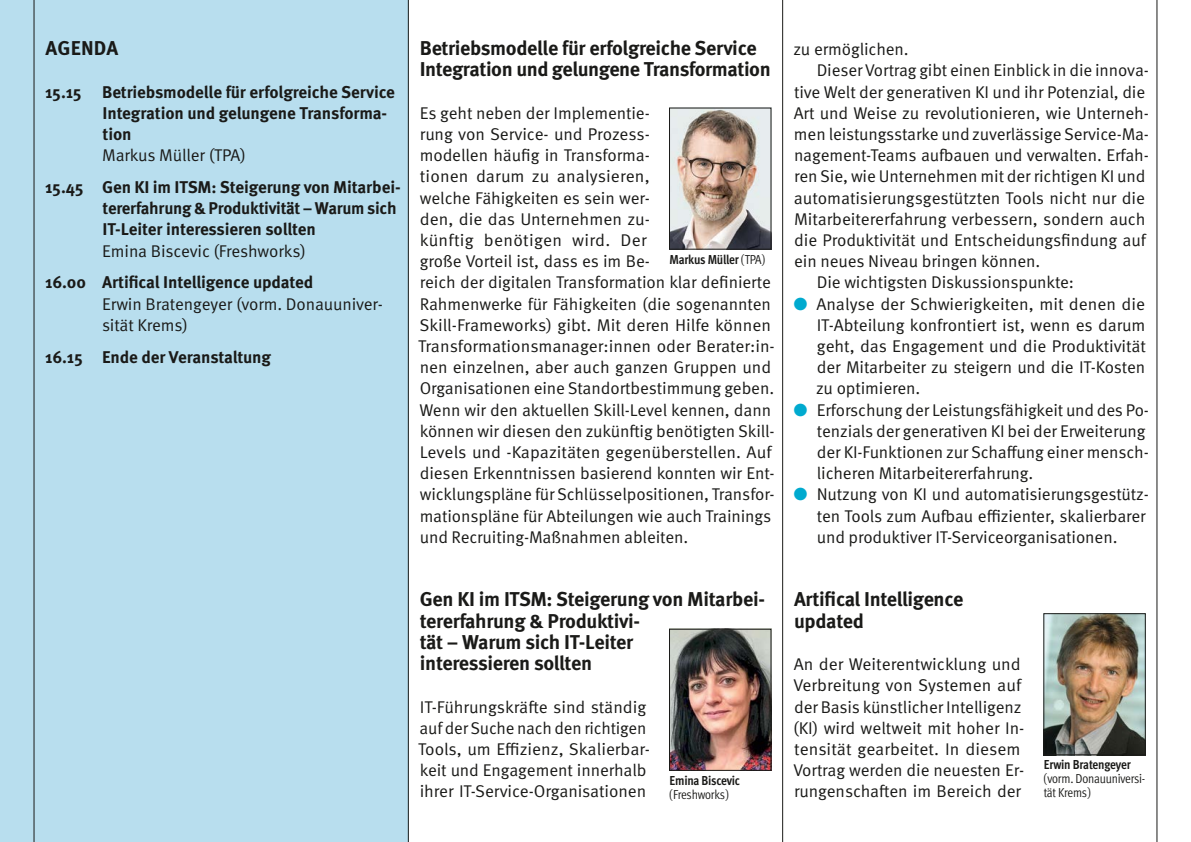
<style>
.page{position:relative;width:1191px;height:842px;background:#fff}
.page>*{position:absolute;margin:0;border:0;box-sizing:border-box;transform-origin:0 0}
.t1{font:700 20px/21.2px "Meta Pro";letter-spacing:-.02em;color:#1a1a18}
.t2{font:17px/21.2px "Meta Pro Norm";letter-spacing:-.005em;color:#1a1a18}
.t3{font:700 17px/21.2px "Meta Pro";letter-spacing:-.005em;color:#1a1a18}
.t4{font:700 condensed 13px "Meta Pro";letter-spacing:-.02em;color:#1a1a18}
.t5{font:13px/14px "Meta Pro Cond Norm";letter-spacing:-.02em;color:#1a1a18}
.s1{font-family:"Meta Pro Cond Norm";font-weight:400;font-stretch:normal}
.s2{color:#00aacf}
</style>
<div class="page">
<div style="left:0;top:0;width:408px;height:842px;background:#b8deee"></div>
<hr style="left:34px;top:0;width:1px;height:842px;background:#1a1a18">
<hr style="left:408px;top:0;width:1px;height:842px;background:#1a1a18">
<hr style="left:782px;top:0;width:1px;height:842px;background:#1a1a18">
<hr style="left:1156px;top:0;width:1px;height:842px;background:#1a1a18">
<img style="left:671px;top:110px;width:98px;height:137px">
<div style="left:669px;top:108px;width:102px;height:141px;border:1px solid #1a1a18"></div>
<img style="left:1045px;top:615px;width:98px;height:138px">
<div style="left:1043px;top:613px;width:102px;height:142px;border:1px solid #1a1a18"></div>
<img style="left:671px;top:631px;width:98px;height:138px">
<div style="left:669px;top:629px;width:102px;height:142px;border:1px solid #1a1a18"></div>
<p class="t1" style="left:45px;top:36px;width:74px">AGENDA</p>
<p class="t3" style="left:102px;top:80px;width:294px;text-indent:-57px">15.15 Betriebsmodelle für erfolgreiche Service<br>Integration und gelungene Transforma&shy;tion</p>
<p class="t2" style="left:102px;top:144px;width:145px">Markus Müller (TPA)</p>
<p class="t3" style="left:102px;top:175px;width:300px;text-indent:-57px">15.45 Gen KI im ITSM: Steigerung von Mitarbei&shy;tererfahrung &amp; Produktivität – Warum sich<br>IT-Leiter interessieren sollten</p>
<p class="t2" style="left:102px;top:239px;width:205px">Emina Biscevic (Freshworks)</p>
<p class="t3" style="left:45px;top:271px;width:270px">16.00 Artifical Intelligence updated</p>
<p class="t2" style="left:102px;top:292px;width:282px">Erwin Bratengeyer (vorm. Donauuniver&shy;sität Krems)</p>
<p class="t3" style="left:45px;top:345px;width:227px">16.15 Ende der Veranstaltung</p>
<p class="t1" style="left:420px;top:36px;width:352px">Betriebsmodelle für erfolgreiche Service<br>Integration und gelungene Transformation</p>
<p class="t2" style="left:418px;top:101px;width:358px">Es geht neben der Implementie-<br>rung von Service- und Prozess-<br>modellen häufig in Transforma-<br>tionen darum zu analysieren,<br>welche Fähigkeiten es sein wer-<br>den, die das Unternehmen zu-<br>künftig benötigen wird. Der<br>große Vorteil ist, dass es im Be-<br>reich der digitalen Transformation klar definierte Rahmenwerke für Fähigkeiten (die sogenannten Skill-Frameworks) gibt. Mit deren Hilfe können Transformationsmanager:innen oder Berater:in&shy;nen einzelnen, aber auch ganzen Gruppen und Organisationen eine Standortbestimmung geben.<br>Wenn wir den aktuellen Skill-Level kennen, dann können wir diesen den zukünftig benötigten Skill-Levels und -Kapazitäten gegenüberstellen. Auf diesen Erkenntnissen basierend konnten wir Ent&shy;wicklungspläne für Schlüsselpositionen, Transfor&shy;mationspläne für Abteilungen wie auch Trainings und Recruiting-Maßnahmen ableiten.</p>
<p class="t4" style="left:669px;top:249px;width:97px">Markus Müller <span class="s1">(TPA)</span></p>
<p class="t1" style="left:420px;top:588px;width:347px">Gen KI im ITSM: Steigerung von Mitarbei&shy;tererfahrung &amp; Produktivi-<br>tät – Warum sich IT-Leiter<br>interessieren sollten</p>
<p class="t2" style="left:418px;top:695px;width:233px">IT-Führungskräfte sind ständig auf der Suche nach den richtigen Tools, um Effizienz, Skalierbar&shy;keit und Engagement innerhalb ihrer IT-Service-Organisationen</p>
<p class="t4" style="left:669px;top:770px;width:72px">Emina Biscevic</p>
<p class="t5" style="left:669px;top:786px;width:61px">(Freshworks)</p>
<p class="t2" style="left:793px;top:38px;width:117px">zu ermöglichen.</p>
<p class="t2" style="left:816px;top:59px;width:334px">Dieser Vortrag gibt einen Einblick in die innova-</p>
<p class="t2" style="left:794px;top:80px;width:353px">tive Welt der generativen KI und ihr Potenzial, die</p>
<p class="t2" style="left:793px;top:101px;width:357px">Art und Weise zu revolutionieren, wie Unterneh-</p>
<p class="t2" style="left:794px;top:122px;width:356px">men leistungsstarke und zuverlässige Service-Ma-</p>
<p class="t2" style="left:794px;top:144px;width:356px">nagement-Teams aufbauen und verwalten. Erfah-</p>
<p class="t2" style="left:794px;top:165px;width:353px">ren Sie, wie Unternehmen mit der richtigen KI und</p>
<p class="t2" style="left:794px;top:186px;width:353px">automatisierungsgestützten Tools nicht nur die</p>
<p class="t2" style="left:794px;top:207px;width:353px">Mitarbeitererfahrung verbessern, sondern auch</p>
<p class="t2" style="left:794px;top:228px;width:353px">die Produktivität und Entscheidungsfindung auf</p>
<p class="t2" style="left:794px;top:250px;width:247px">ein neues Niveau bringen können.</p>
<p class="t2" style="left:816px;top:271px;width:259px">Die wichtigsten Diskussionspunkte:</p>
<p class="t2" style="left:816px;top:292px;width:331px;text-align:justify;text-indent:-23px"><span class="s2">●</span> Analyse der Schwierigkeiten, mit denen die IT-Abteilung konfrontiert ist, wenn es darum geht, das Engagement und die Produktivität der Mitarbeiter zu steigern und die IT-Kosten zu optimieren.</p>
<p class="t2" style="left:816px;top:398px;width:334px;text-indent:-23px"><span class="s2">●</span> Erforschung der Leistungsfähigkeit und des Po&shy;tenzials der generativen KI bei der Erweiterung der KI-Funktionen zur Schaffung einer mensch&shy;licheren Mitarbeitererfahrung.</p>
<p class="t2" style="left:817px;top:483px;width:334px;text-indent:-23px"><span class="s2">●</span> Nutzung von KI und automatisierungsgestütz&shy;ten Tools zum Aufbau effizienter, skalierbarer und produktiver IT-Serviceorganisationen.</p>
<p class="t1" style="left:794px;top:588px;width:171px">Artifical Intelligence updated</p>
<p class="t2" style="left:793px;top:652px;width:232px">An der Weiterentwicklung und<br>Verbreitung von Systemen auf der Basis künstlicher Intelligenz (KI) wird weltweit mit hoher In&shy;tensität gearbeitet. In diesem<br>Vortrag werden die neuesten Er&shy;rungenschaften im Bereich der</p>
<p class="t4" style="left:1044px;top:755px;width:88px">Erwin Bratengeyer</p>
<p class="t5" style="left:1043px;top:771px;width:103px">(vorm. Donauuniversi&shy;tät Krems)</p>
</div>
